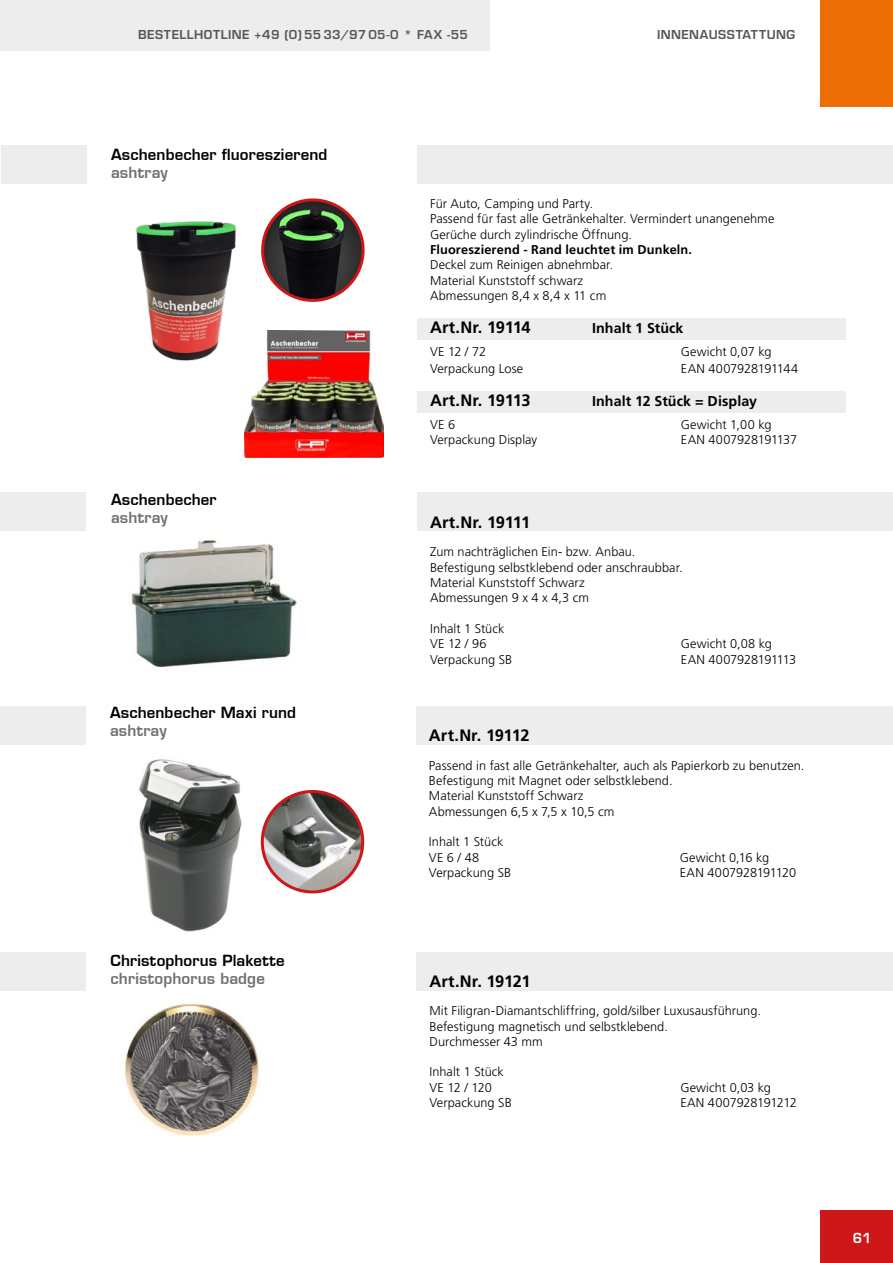
<style>
.page{position:relative;width:893px;height:1263px;background:#fff}
.page>*{position:absolute;margin:0;border:0;box-sizing:border-box;transform-origin:0 0}
.t1{font:700 16.5px "Frutiger LT Std";letter-spacing:-.015em;color:#000}
.t2{font:600 15px "Eurostile LT";letter-spacing:.01em;color:#000}
.t3{font:600 15px "Eurostile LT";letter-spacing:.01em;color:#706f6f}
.t4{font:700 14.25px "Frutiger LT Std";letter-spacing:.005em;color:#000}
.t5{font:600 13.5px "Eurostile LT Std";color:#fff}
.t6{font:300 12.75px/15.3px "Frutiger LT Std";letter-spacing:.005em;color:#000}
.t7{font:300 12.75px "Frutiger LT Std";letter-spacing:-.015em;color:#000}
.t8{font:700 12.75px "Frutiger LT Std";letter-spacing:.01em;color:#000}
.t9{font:600 12px "Eurostile LT Std";letter-spacing:.035em;color:#575756}
</style>
<div class="page">
<div style="left:821px;top:1210px;width:72px;height:53px;background:#cd1719"></div>
<div style="left:0;top:0;width:489px;height:51px;background:#ededed"></div>
<div style="left:821px;top:0;width:72px;height:106px;background:#ed6d05"></div>
<div style="left:1px;top:493px;width:85px;height:38px;background:#ededed"></div>
<div style="left:417px;top:493px;width:476px;height:38px;background:#ededed"></div>
<img style="left:131px;top:539px;width:166px;height:129px">
<img style="left:139px;top:759px;width:103px;height:173px">
<div style="left:1px;top:706px;width:85px;height:38px;background:#ededed"></div>
<div style="left:416px;top:706px;width:477px;height:38px;background:#ededed"></div>
<img style="left:262px;top:791px;width:101px;height:101px;border-radius:50px">
<div style="left:261px;top:790px;width:103px;height:103px;border:3px solid #cd1719;border-radius:50%"></div>
<div style="left:417px;top:391px;width:429px;height:21px;background:#ededed"></div>
<div style="left:417px;top:318px;width:429px;height:21px;background:#ededed"></div>
<div style="left:2px;top:145px;width:85px;height:39px;background:#ededed"></div>
<div style="left:417px;top:145px;width:476px;height:39px;background:#ededed"></div>
<img style="left:245px;top:331px;width:138px;height:127px">
<svg style="left:261px;top:198px;width:104px;height:104px"></svg>
<img style="left:136px;top:221px;width:101px;height:140px">
<div style="left:0;top:952px;width:85px;height:39px;background:#ededed"></div>
<div style="left:417px;top:952px;width:476px;height:39px;background:#ededed"></div>
<img style="left:125px;top:1003px;width:134px;height:133px">
<p class="t9" style="left:138px;top:27px;width:331px">BESTELLHOTLINE +49 (0) 55 33/97 05-0 * FAX -55</p>
<p class="t9" style="left:657px;top:27px;width:139px">INNENAUSSTATTUNG</p>
<p class="t2" style="left:111px;top:145px;width:218px">Aschenbecher fluoreszierend</p>
<p class="t3" style="left:111px;top:163px;width:58px">ashtray</p>
<p class="t6" style="left:430px;top:196px;width:346px">Für Auto, Camping und Party.<br>Passend für fast alle Getränkehalter. Vermindert unangenehme<br>Gerüche durch zylindrische Öffnung.</p>
<p class="t8" style="left:430px;top:242px;width:264px">Fluoreszierend - Rand leuchtet im Dunkeln.</p>
<p class="t6" style="left:430px;top:257px;width:185px">Deckel zum Reinigen abnehmbar.<br>Material Kunststoff schwarz<br>Abmessungen 8,4 x 8,4 x 11 cm</p>
<p class="t1" style="left:430px;top:318px;width:102px">Art.Nr. 19114</p>
<p class="t4" style="left:592px;top:320px;width:93px">Inhalt 1 Stück</p>
<p class="t6" style="left:430px;top:344px;width:58px">VE 12 / 72</p>
<p class="t6" style="left:681px;top:344px;width:92px">Gewicht 0,07 kg</p>
<p class="t6" style="left:430px;top:361px;width:95px">Verpackung Lose</p>
<p class="t7" style="left:681px;top:361px;width:119px">EAN 4007928191144</p>
<p class="t1" style="left:430px;top:391px;width:102px">Art.Nr. 19113</p>
<p class="t4" style="left:592px;top:393px;width:167px">Inhalt 12 Stück = Display</p>
<p class="t6" style="left:430px;top:417px;width:27px">VE 6</p>
<p class="t6" style="left:681px;top:417px;width:92px">Gewicht 1,00 kg</p>
<p class="t6" style="left:430px;top:432px;width:109px">Verpackung Display</p>
<p class="t7" style="left:681px;top:432px;width:118px">EAN 4007928191137</p>
<p class="t2" style="left:111px;top:490px;width:107px">Aschenbecher</p>
<p class="t3" style="left:111px;top:508px;width:58px">ashtray</p>
<p class="t1" style="left:430px;top:512px;width:102px">Art.Nr. 19111</p>
<p class="t6" style="left:430px;top:545px;width:254px">Zum nachträglichen Ein- bzw. Anbau.<br>Befestigung selbstklebend oder anschraubbar.<br>Material Kunststoff Schwarz<br>Abmessungen 9 x 4 x 4,3 cm</p>
<p class="t6" style="left:430px;top:621px;width:76px">Inhalt 1 Stück<br>VE 12 / 96</p>
<p class="t6" style="left:681px;top:636px;width:93px">Gewicht 0,08 kg</p>
<p class="t6" style="left:430px;top:652px;width:84px">Verpackung SB</p>
<p class="t7" style="left:681px;top:652px;width:117px">EAN 4007928191113</p>
<p class="t2" style="left:110px;top:703px;width:188px">Aschenbecher Maxi rund</p>
<p class="t3" style="left:110px;top:721px;width:58px">ashtray</p>
<p class="t1" style="left:429px;top:726px;width:102px">Art.Nr. 19112</p>
<p class="t6" style="left:429px;top:758px;width:377px">Passend in fast alle Getränkehalter, auch als Papierkorb zu benutzen.<br>Befestigung mit Magnet oder selbstklebend.<br>Material Kunststoff Schwarz<br>Abmessungen 6,5 x 7,5 x 10,5 cm</p>
<p class="t6" style="left:429px;top:834px;width:76px">Inhalt 1 Stück<br>VE 6 / 48</p>
<p class="t6" style="left:680px;top:850px;width:91px">Gewicht 0,16 kg</p>
<p class="t6" style="left:429px;top:865px;width:84px">Verpackung SB</p>
<p class="t7" style="left:680px;top:865px;width:118px">EAN 4007928191120</p>
<p class="t2" style="left:111px;top:951px;width:176px">Christophorus Plakette</p>
<p class="t3" style="left:111px;top:969px;width:156px">christophorus badge</p>
<p class="t1" style="left:429px;top:971px;width:103px">Art.Nr. 19121</p>
<p class="t6" style="left:429px;top:1003px;width:333px">Mit Filigran-Diamantschliffring, gold/silber Luxusausführung.<br>Befestigung magnetisch und selbstklebend.<br>Durchmesser 43 mm</p>
<p class="t6" style="left:429px;top:1064px;width:76px">Inhalt 1 Stück<br>VE 12 / 120</p>
<p class="t6" style="left:680px;top:1080px;width:92px">Gewicht 0,03 kg</p>
<p class="t6" style="left:429px;top:1095px;width:84px">Verpackung SB</p>
<p class="t7" style="left:680px;top:1095px;width:118px">EAN 4007928191212</p>
<p class="t5" style="left:853px;top:1230px;width:21px">61</p>
</div>
